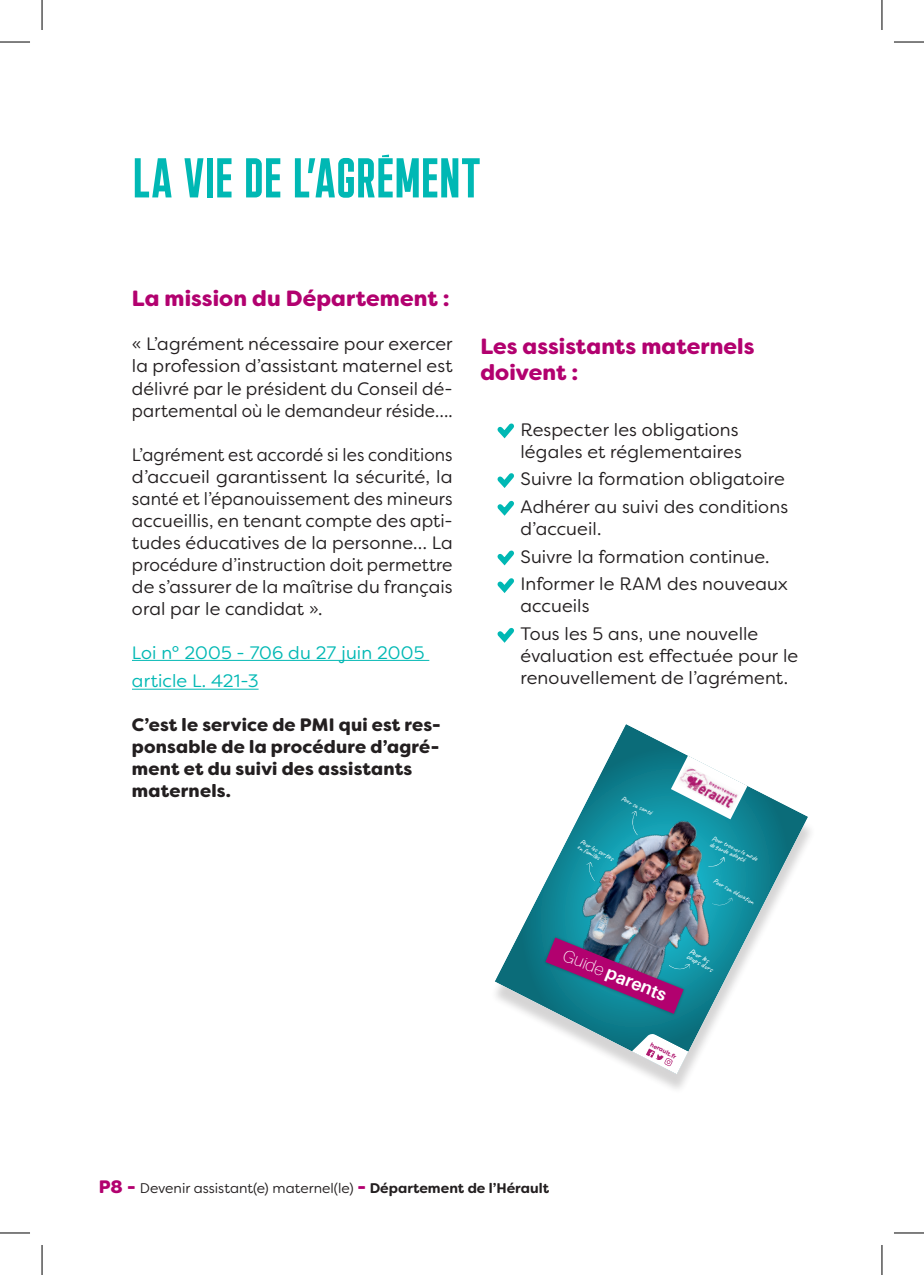
<style>
.page{position:relative;width:924px;height:1275px;background:#fff}
.page>*{position:absolute;margin:0;border:0;box-sizing:border-box;transform-origin:0 0}
.t1{font:700 56px "Plaak 42 Extracondensed";letter-spacing:.01em;color:#00b8b4}
.t2{font:900 22px/26px "Filson Soft";letter-spacing:.005em;color:#b2016f}
.t3{font:18px/22px "Filson Soft";letter-spacing:.005em;color:#231f20}
.t4{font:18px/22px "Filson Soft";letter-spacing:.005em;color:#231f20;text-align:justify;scale:.95 1}
.t5{font:900 18px/22px "Filson Soft";letter-spacing:.01em;color:#231f20}
.t6{font:18px/28.8px "Filson Soft";letter-spacing:.005em;color:#00b8b4}
.t7{font:700 17.6px "Aileron";color:#fff}
.t8{font:14px "Filson Soft";color:#231f20}
.t9{font:500 8.2px/6.2px "Caveat";color:#fff}
.t10{font:500 7.2px/6.2px "Caveat";color:#fff}
.t11{font:700 6px "Filson Soft";color:#af186f}
.s1{font-weight:100;font-size:17.2px}
.s2{font-weight:900;font-size:18px;color:#b2016f}
.s3{font-weight:700}
</style>
<div class="page">
<hr style="left:132px;top:660px;width:297px;height:1px;background:#00b8b4">
<hr style="left:132px;top:689px;width:126px;height:1px;background:#00b8b4">
<svg style="left:497px;top:423px;width:17px;height:16px"></svg>
<svg style="left:497px;top:473px;width:17px;height:43px"></svg>
<svg style="left:497px;top:550px;width:17px;height:43px"></svg>
<svg style="left:497px;top:628px;width:17px;height:15px"></svg>
<svg style="left:495px;top:724px;width:312px;height:349px"></svg>
<svg style="left:670px;top:755px;width:77px;height:36px"></svg>
<img style="left:676px;top:765px;width:64px;height:26px">
<img style="left:557px;top:791px;width:198px;height:209px">
<svg style="left:538px;top:923px;width:151px;height:151px"></svg>
<hr style="left:0;top:42px;width:30px;height:1px;background:#000">
<hr style="left:893px;top:42px;width:30px;height:1px;background:#000">
<hr style="left:0;top:1232px;width:30px;height:1px;background:#000">
<hr style="left:893px;top:1232px;width:30px;height:1px;background:#000">
<hr style="left:42px;top:0;width:1px;height:30px;background:#000">
<hr style="left:42px;top:1245px;width:1px;height:30px;background:#000">
<hr style="left:881px;top:0;width:1px;height:30px;background:#000">
<hr style="left:881px;top:1245px;width:1px;height:30px;background:#000">
<h1 class="t1" style="left:133px;top:152px;width:349px">LA VIE DE L’AGRÉMENT</h1>
<p class="t2" style="left:132px;top:286px;width:319px">La mission du Département :</p>
<p class="t3" style="left:132px;top:333px;width:322px;text-align:justify">« L’agrément nécessaire pour exercer la profession d’assistant maternel est délivré par le président du Conseil dé&shy;partemental où le demandeur réside….</p>
<p class="t4" style="left:132px;top:443px;width:339px">L’agrément est accordé si les conditions d’accueil garantissent la sécurité, la santé et l’épanouissement des mineurs accueillis, en tenant compte des apti&shy;tudes éducatives de la personne… La procédure d’instruction doit permettre de s’assurer de la maîtrise du français oral par le candidat ».</p>
<p class="t6" style="left:132px;top:638px;width:294px">Loi n° 2005 - 706 du 27 juin 2005 article L. 421-3</p>
<p class="t5" style="left:132px;top:714px;width:310px">C’est le service de PMI qui est res&shy;ponsable de la procédure d’agré&shy;ment et du suivi des assistants maternels.</p>
<p class="t2" style="left:480px;top:334px;width:275px">Les assistants maternels doivent :</p>
<p class="t3" style="left:520px;top:418px;width:223px">Respecter les obligations légales et réglementaires</p>
<p class="t3" style="left:520px;top:465px;width:269px;line-height:27.6px">Suivre la formation obligatoire<br>Adhérer au suivi des conditions</p>
<p class="t3" style="left:520px;top:515px;width:269px;line-height:27.6px">d’accueil.<br>Suivre la formation continue.<br>Informer le RAM des nouveaux</p>
<p class="t3" style="left:520px;top:592px;width:239px;line-height:27.6px">accueils<br>Tous les 5 ans, une nouvelle</p>
<p class="t3" style="left:520px;top:644px;width:279px">évaluation est effectuée pour le renouvellement de l’agrément.</p>
<p class="t10" style="left:623px;top:795px;width:35px;rotate:27deg">Pour sa santé</p>
<p class="t10" style="left:582px;top:838px;width:38px;rotate:29deg">Pour les sorties en familles</p>
<p class="t10" style="left:713px;top:835px;width:51px;rotate:25deg">Pour trouver le mode de garde adapté</p>
<p class="t10" style="left:715px;top:877px;width:47px;rotate:29deg">Pour son éducation</p>
<p class="t7" style="left:567px;top:945px;width:111px;rotate:22deg"><span class="s1">Guide</span> parents</p>
<p class="t9" style="left:691px;top:947px;width:30px;rotate:29deg">Pour les coups durs</p>
<p class="t11" style="left:652px;top:1040px;width:30px;rotate:27deg">herault.fr</p>
<p class="t8" style="left:99px;top:1179px;width:451px"><span class="s2">P8 -</span> Devenir assistant(e) maternel(le) <span class="s2">-</span> <span class="s3">Département de l’Hérault</span></p>
</div>
